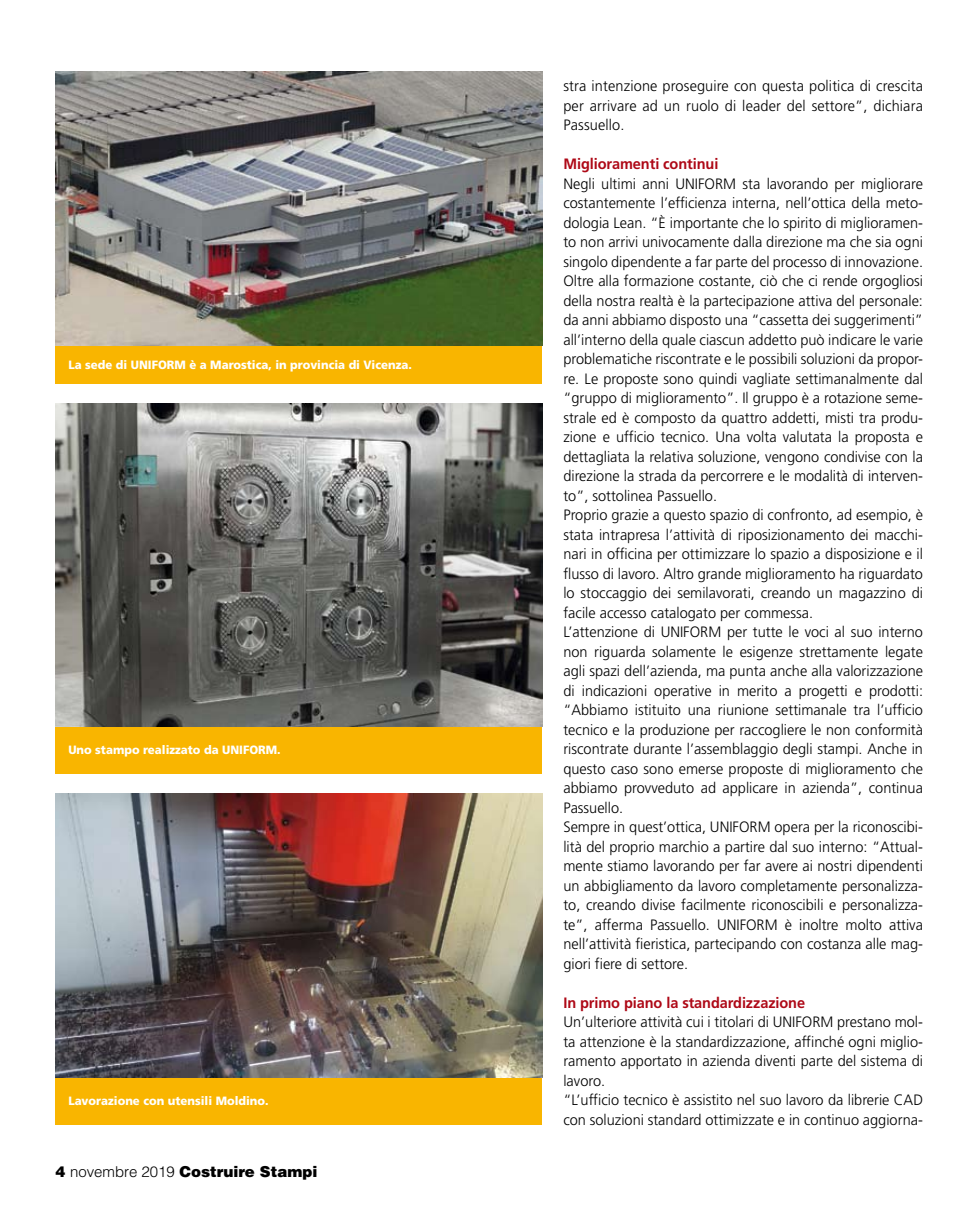
<style>
.page{position:relative;width:978px;height:1212px;background:#fff}
.page>*{position:absolute;margin:0;border:0;box-sizing:border-box;transform-origin:0 0}
.t1{font:300 15px/19.5px "Frutiger";color:#000}
.t2{font:700 15px "Frutiger";letter-spacing:-.005em;color:#ae0917}
.t3{font:900 15px "Helvetica";color:#000}
.t4{font:900 12px "Frutiger";color:#fff;scale:.95 1}
.s1{font-weight:300}
</style>
<div class="page">
<div style="left:56px;top:72px;width:486px;height:312px;background:#f9b500"></div>
<img style="left:56px;top:72px;width:486px;height:273px">
<div style="left:56px;top:403px;width:486px;height:371px;background:#f9b500"></div>
<img style="left:56px;top:403px;width:486px;height:323px">
<div style="left:56px;top:793px;width:486px;height:332px;background:#f9b500"></div>
<img style="left:56px;top:793px;width:486px;height:285px">
<p class="t4" style="left:68px;top:357px;width:363px">La sede di UNIFORM è a Marostica, in provincia di Vicenza.</p>
<p class="t4" style="left:68px;top:742px;width:225px">Uno stampo realizzato da UNIFORM.</p>
<p class="t4" style="left:68px;top:1094px;width:212px">Lavorazione con utensili Moldino.</p>
<p class="t3" style="left:56px;top:1162px;width:263px">4 <span class="s1">novembre 2019</span> Costruire Stampi</p>
<p class="t1" style="left:563px;top:76px;width:361px;text-align:justify">stra intenzione proseguire con questa politica di crescita per arrivare ad un ruolo di leader del settore”, dichiara Passuello.</p>
<p class="t2" style="left:563px;top:155px;width:157px">Miglioramenti continui</p>
<p class="t1" style="left:563px;top:174px;width:361px">Negli ultimi anni UNIFORM sta lavorando per migliorare costantemente l’efficienza interna, nell’ottica della meto&shy;dologia Lean. “È importante che lo spirito di miglioramen&shy;to non arrivi univocamente dalla direzione ma che sia ogni singolo dipendente a far parte del processo di innovazione.<br>Oltre alla formazione costante, ciò che ci rende orgogliosi della nostra realtà è la partecipazione attiva del personale: da anni abbiamo disposto una “cassetta dei suggerimenti” all’interno della quale ciascun addetto può indicare le varie problematiche riscontrate e le possibili soluzioni da propor&shy;re. Le proposte sono quindi vagliate settimanalmente dal “gruppo di miglioramento”. Il gruppo è a rotazione seme&shy;strale ed è composto da quattro addetti, misti tra produ&shy;zione e ufficio tecnico. Una volta valutata la proposta e dettagliata la relativa soluzione, vengono condivise con la direzione la strada da percorrere e le modalità di interven&shy;to”, sottolinea Passuello.<br>Proprio grazie a questo spazio di confronto, ad esempio, è stata intrapresa l’attività di riposizionamento dei macchi&shy;nari in officina per ottimizzare lo spazio a disposizione e il flusso di lavoro. Altro grande miglioramento ha riguardato lo stoccaggio dei semilavorati, creando un magazzino di facile accesso catalogato per commessa.<br>L’attenzione di UNIFORM per tutte le voci al suo interno non riguarda solamente le esigenze strettamente legate agli spazi dell’azienda, ma punta anche alla valorizzazione di indicazioni operative in merito a progetti e prodotti: “Abbiamo istituito una riunione settimanale tra l’ufficio tecnico e la produzione per raccogliere le non conformità riscontrate durante l’assemblaggio degli stampi. Anche in questo caso sono emerse proposte di miglioramento che abbiamo provveduto ad applicare in azienda”, continua Passuello.<br>Sempre in quest’ottica, UNIFORM opera per la riconoscibi&shy;lità del proprio marchio a partire dal suo interno: “Attual&shy;mente stiamo lavorando per far avere ai nostri dipendenti un abbigliamento da lavoro completamente personalizza&shy;to, creando divise facilmente riconoscibili e personalizza&shy;te”, afferma Passuello. UNIFORM è inoltre molto attiva nell’attività fieristica, partecipando con costanza alle mag&shy;giori fiere di settore.</p>
<p class="t2" style="left:563px;top:994px;width:243px">In primo piano la standardizzazione</p>
<p class="t1" style="left:563px;top:1012px;width:361px">Un’ulteriore attività cui i titolari di UNIFORM prestano mol&shy;ta attenzione è la standardizzazione, affinché ogni miglio&shy;ramento apportato in azienda diventi parte del sistema di lavoro.<br>“L’ufficio tecnico è assistito nel suo lavoro da librerie CAD con soluzioni standard ottimizzate e in continuo aggiorna-</p>
</div>
